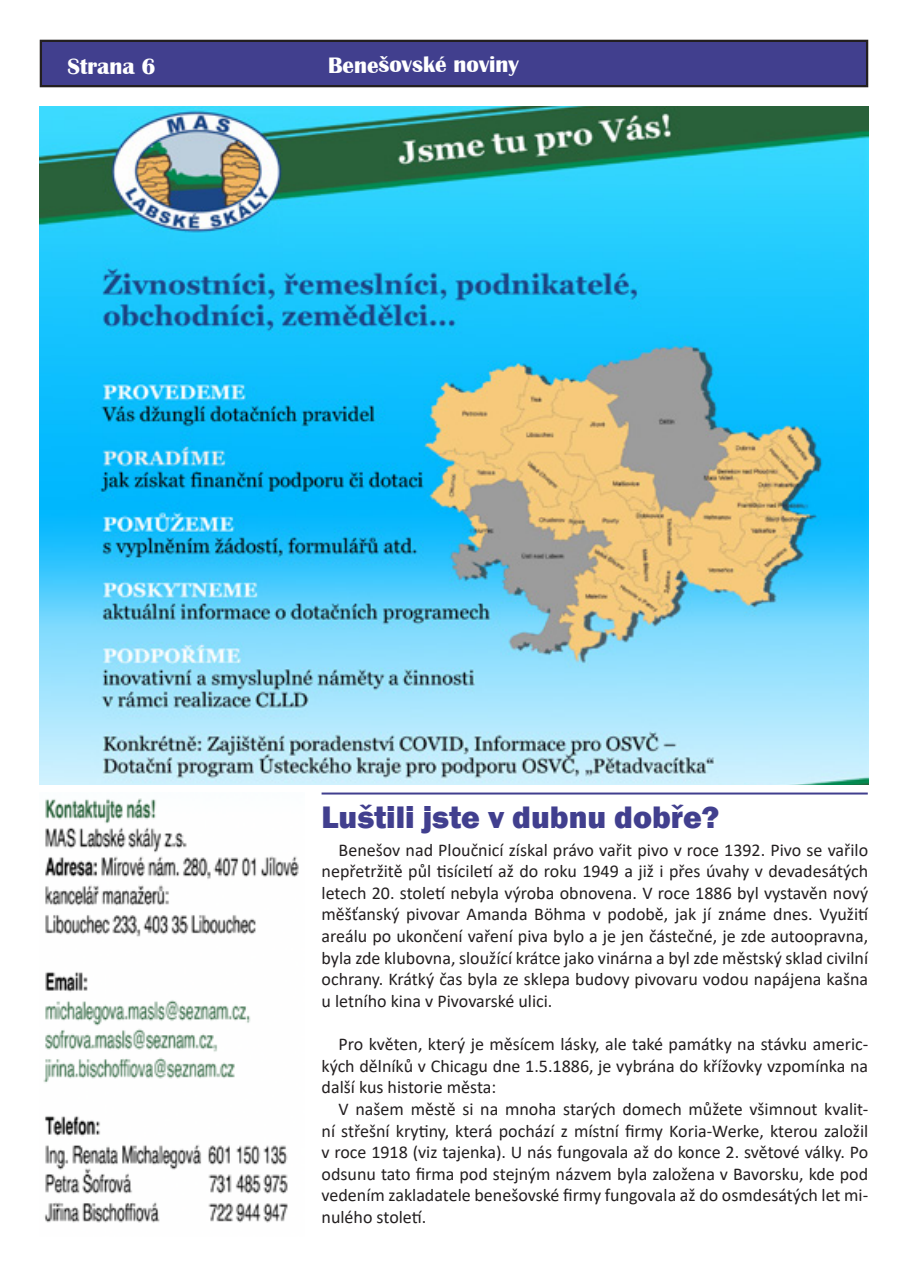
<style>
.page{position:relative;width:908px;height:1276px;background:#fff}
.page>*{position:absolute;margin:0;border:0;box-sizing:border-box;transform-origin:0 0}
.titulek{font:800 32px "Franklin Gothic";color:#413f8e}
.hlavička{font:700 23px "Britannic";letter-spacing:-.005em;color:#fff}
.noviny{font:18px/21.6px "Calibri";color:#231f20;text-align:justify}
</style>
<div class="page">
<div style="left:41px;top:41px;width:825px;height:45px;background:#413f8e"></div>
<div style="left:40px;top:40px;width:827px;height:47px;border:2px solid #231f20"></div>
<img style="left:40px;top:106px;width:827px;height:678px">
<img style="left:43px;top:798px;width:256px;height:425px">
<hr style="left:321px;top:792px;width:546px;height:2px;background:#413f8e">
<p class="hlavička" style="left:67px;top:53px;width:90px">Strana 6</p>
<p class="hlavička" style="left:328px;top:52px;width:192px">Benešovské noviny</p>
<p class="titulek" style="left:321px;top:796px;width:399px">Luštili jste v dubnu dobře?</p>
<p class="noviny" style="left:321px;top:838px;width:548px;text-indent:17px">Benešov nad Ploučnicí získal právo vařit pivo v roce 1392. Pivo se vařilo nepřetržitě půl tisíciletí až do roku 1949 a již i přes úvahy v devadesátých letech 20. století nebyla výroba obnovena. V roce 1886 byl vystavěn nový měšťanský pivovar Amanda Böhma v podobě, jak jí známe dnes. Využití areálu po ukončení vaření piva bylo a je jen částečné, je zde autoopravna, byla zde klubovna, sloužící krátce jako vinárna a byl zde městský sklad civilní ochrany. Krátký čas byla ze sklepa budovy pivovaru vodou napájena kašna u letního kina v Pivovarské ulici.</p>
<p class="noviny" style="left:321px;top:1033px;width:548px;text-indent:17px">Pro květen, který je měsícem lásky, ale také památky na stávku americ&shy;kých dělníků v Chicagu dne 1.5.1886, je vybrána do křížovky vzpomínka na další kus historie města:</p>
<p class="noviny" style="left:321px;top:1097px;width:548px;text-indent:17px">V našem městě si na mnoha starých domech můžete všimnout kvalit&shy;ní střešní krytiny, která pochází z místní firmy Koria-Werke, kterou založil v roce 1918 (viz tajenka). U nás fungovala až do konce 2. světové války. Po odsunu tato firma pod stejným názvem byla založena v Bavorsku, kde pod vedením zakladatele benešovské firmy fungovala až do osmdesátých let mi&shy;nulého století.</p>
</div>
